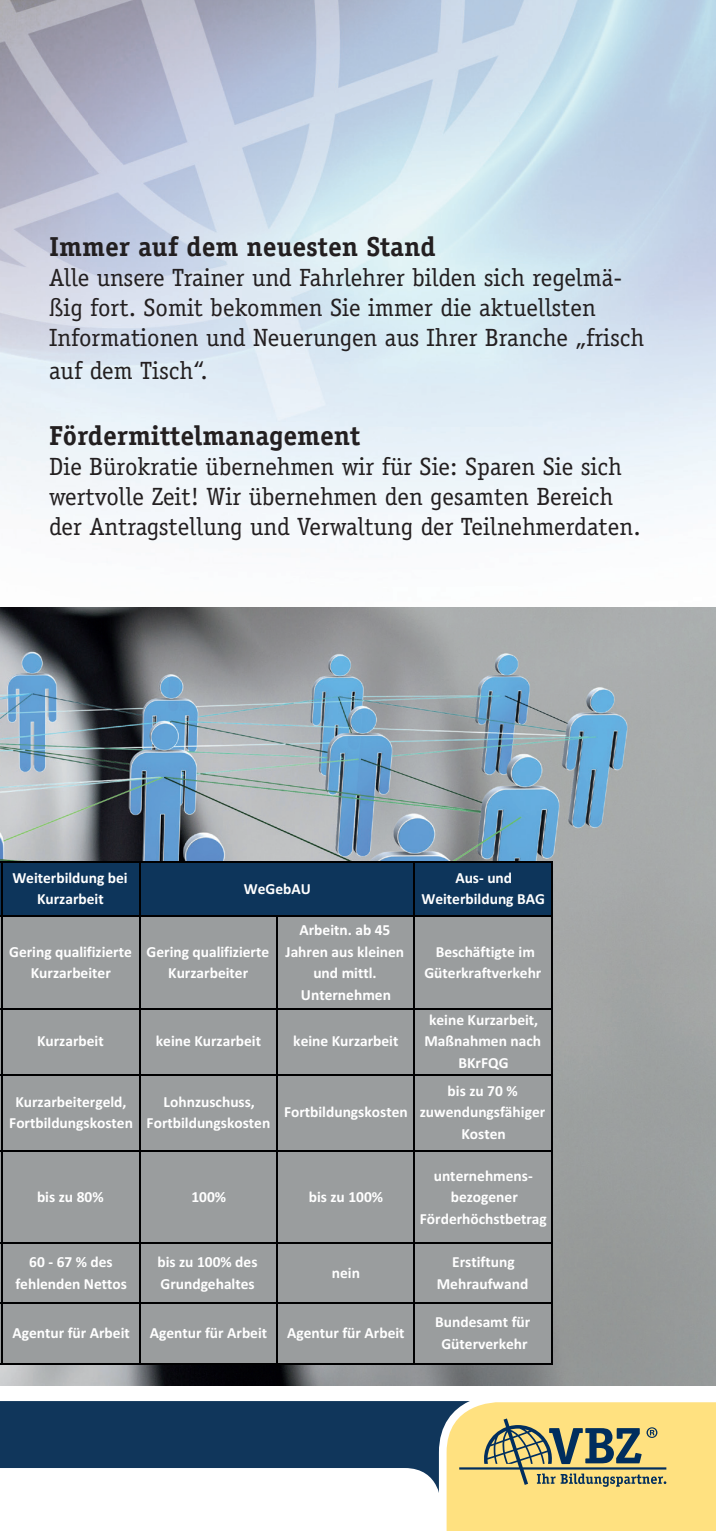
<style>
.page{position:relative;width:716px;height:1531px;background:#fff}
.page>*{position:absolute;margin:0;border:0;box-sizing:border-box;transform-origin:0 0}
.t1{font:700 27.5px "Officina Serif";color:#231f20}
.t2{font:25px/30px "Officina Serif";color:#231f20}
.t3{font:700 15.5px/21.5px "Calibri";color:#fff;text-align:center}
</style>
<div class="page">
<svg style="left:0;top:1401px;width:716px;height:130px"></svg>
<img style="left:0;top:0;width:716px;height:533px">
<img style="left:0;top:607px;width:716px;height:778px">
<div style="left:0;top:861px;width:552px;height:56px;background:#0d355b"></div>
<div style="left:0;top:915px;width:552px;height:449px;background:#9a9d9e"></div>
<hr style="left:2px;top:863px;width:1px;height:501px;background:#000001">
<hr style="left:139px;top:863px;width:1px;height:501px;background:#000001">
<hr style="left:414px;top:863px;width:1px;height:501px;background:#000001">
<hr style="left:551px;top:863px;width:1px;height:501px;background:#000001">
<hr style="left:276px;top:917px;width:2px;height:447px;background:#000001">
<hr style="left:0;top:861px;width:552px;height:2px;background:#000001">
<hr style="left:0;top:915px;width:552px;height:2px;background:#000001">
<hr style="left:0;top:1008px;width:552px;height:1px;background:#000001">
<hr style="left:0;top:1074px;width:552px;height:2px;background:#000001">
<hr style="left:0;top:1150px;width:552px;height:1px;background:#000001">
<hr style="left:0;top:1242px;width:552px;height:2px;background:#000001">
<hr style="left:0;top:1302px;width:552px;height:2px;background:#000001">
<hr style="left:0;top:1363px;width:552px;height:1px;background:#000001">
<h1 class="t1" style="left:49px;top:229px;width:388px">Immer auf dem neuesten Stand</h1>
<h2 class="t2" style="left:49px;top:262px;width:597px">Alle unsere Trainer und Fahrlehrer bilden sich regelmä&shy;ßig fort. Somit bekommen Sie immer die aktuellsten<br>Informationen und Neuerungen aus Ihrer Branche „frisch</h2>
<h2 class="t2" style="left:49px;top:355px;width:160px">auf dem Tisch“.</h2>
<h1 class="t1" style="left:49px;top:418px;width:313px">Fördermittelmanagement</h1>
<h2 class="t2" style="left:49px;top:451px;width:593px">Die Bürokratie übernehmen wir für Sie: Sparen Sie sich wertvolle Zeit! Wir übernehmen den gesamten Bereich der Antragstellung und Verwaltung der Teilnehmerdaten.</h2>
<p class="t3" style="left:12px;top:866px;width:117px">Weiterbildung bei<br>Kurzarbeit</p>
<p class="t3" style="left:421px;top:866px;width:125px">Aus--‐ und<br>Weiterbildung BAG</p>
<p class="t3" style="left:9px;top:940px;width:124px">Gering qualifizierte<br>Kurzarbeiter</p>
<p class="t3" style="left:147px;top:940px;width:124px">Gering qualifizierte<br>Kurzarbeiter</p>
<p class="t3" style="left:244px;top:877px;width:69px">WeGebAU</p>
<p class="t3" style="left:285px;top:919px;width:120px">Arbeitn. ab 45<br>Jahren aus kleinen und mittl.<br>Unternehmen</p>
<p class="t3" style="left:424px;top:940px;width:118px">Beschäftigte im<br>Güterkraftverkehr</p>
<p class="t3" style="left:37px;top:1030px;width:68px">Kurzarbeit</p>
<p class="t3" style="left:156px;top:1030px;width:107px">keine Kurzarbeit</p>
<p class="t3" style="left:293px;top:1030px;width:107px">keine Kurzarbeit</p>
<p class="t3" style="left:9px;top:1090px;width:125px">Kurzarbeitergeld,<br>Fortbildungskosten</p>
<p class="t3" style="left:147px;top:1090px;width:125px">Lohnzuschuss,<br>Fortbildungskosten</p>
<p class="t3" style="left:284px;top:1101px;width:125px">Fortbildungskosten</p>
<p class="t3" style="left:37px;top:1186px;width:68px">bis zu 80%</p>
<p class="t3" style="left:191px;top:1186px;width:36px">100%</p>
<p class="t3" style="left:309px;top:1186px;width:76px">bis zu 100%</p>
<p class="t3" style="left:424px;top:1008px;width:118px">keine Kurzarbeit,<br>Maßnahmen nach<br>BKrFQG</p>
<p class="t3" style="left:420px;top:1079px;width:127px">bis zu 70 % zuwendungsfähiger<br>Kosten</p>
<p class="t3" style="left:420px;top:1164px;width:129px">unternehmens--‐ bezogener<br>Förderhöchstbetrag</p>
<p class="t3" style="left:15px;top:1250px;width:113px">60 --‐ 67 % des fehlenden Nettos</p>
<p class="t3" style="left:157px;top:1250px;width:102px;text-align:left">bis zu 100% des<br>Grundgehaltes</p>
<p class="t3" style="left:332px;top:1261px;width:30px">nein</p>
<p class="t3" style="left:437px;top:1250px;width:93px">Erstiftung<br>Mehraufwand</p>
<p class="t3" style="left:12px;top:1321px;width:119px">Agentur für Arbeit</p>
<p class="t3" style="left:150px;top:1321px;width:119px">Agentur für Arbeit</p>
<p class="t3" style="left:287px;top:1321px;width:119px">Agentur für Arbeit</p>
<p class="t3" style="left:435px;top:1311px;width:97px">Bundesamt für<br>Güterverkehr</p>
</div>
